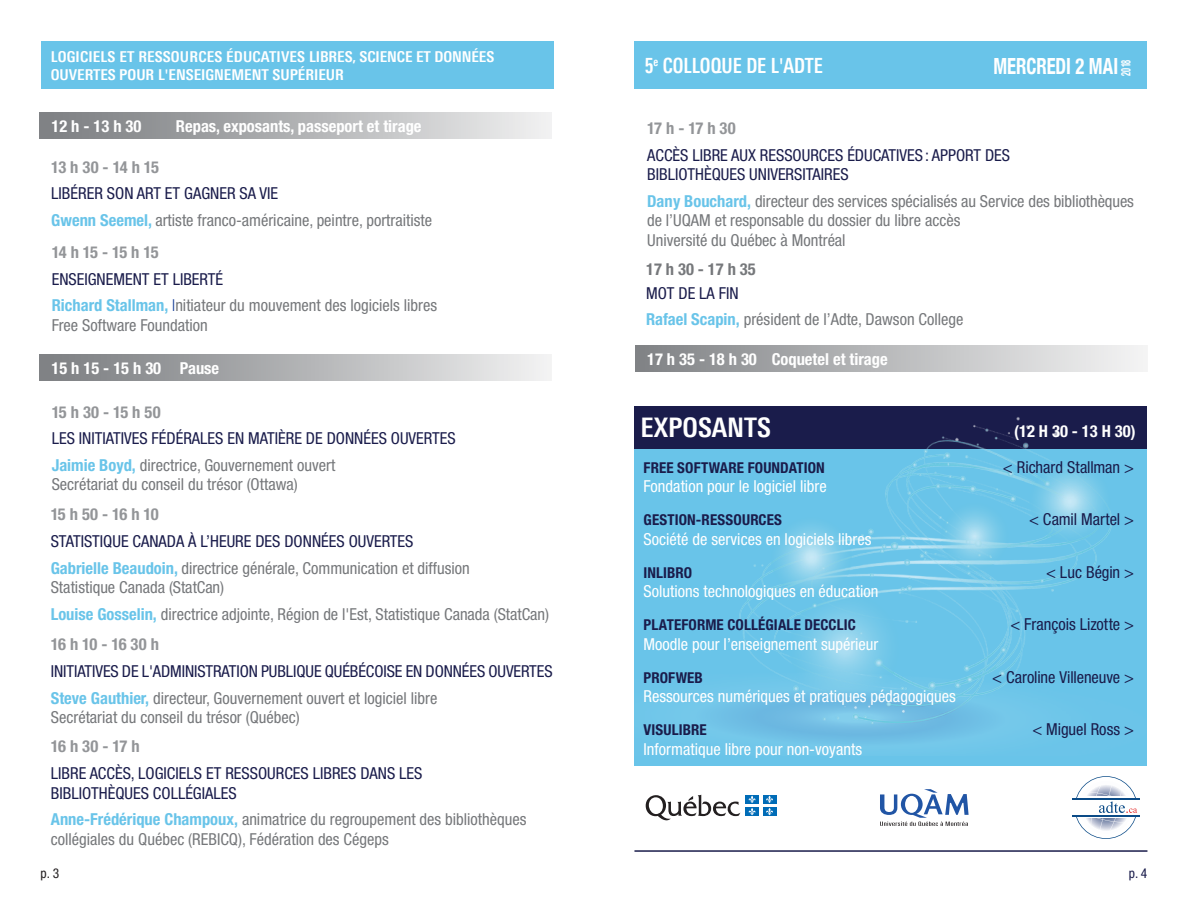
<style>
.page{position:relative;width:1188px;height:918px;background:#fff}
.page>*{position:absolute;margin:0;border:0;box-sizing:border-box;transform-origin:0 0}
.t1{font:700 condensed 27px "Univers Next Pro";color:#fff}
.t2{font:700 condensed 22.2px "Helvetica Neue";color:#fff;scale:.84 1}
.t3{font:700 condensed 21px "Univers Next Pro";color:#fff;scale:.89 1}
.t4{font:condensed 16.5px/19.5px "Helvetica Neue";color:#76787b}
.t5{font:condensed 16.5px/19.8px "Helvetica Neue";color:#1a1c4b}
.t6{font:condensed 16.5px "Helvetica Neue";color:#fff}
.t7{font:700 condensed 16.5px "Helvetica Neue";color:#fff}
.t8{font:700 condensed 16.5px "Helvetica Neue";letter-spacing:-.04em;color:#939598}
.t9{font:700 condensed 16.5px "Helvetica Neue";color:#76787b}
.t10{font:700 condensed 15px "Helvetica Neue";letter-spacing:.01em;color:#1a1c4b}
.t11{font:700 condensed 15px/18px "Univers Next Pro";color:#fff}
.t12{font:condensed 13.5px "Helvetica Neue";color:#231f20}
.t13{font:condensed 13.5px "Helvetica Neue";color:#1a1c4b}
.t14{font:700 condensed 13.05px "Helvetica Neue";color:#fff;scale:.63 1}
.s1{font-weight:700;color:#69c4e9}
.s2{font-weight:300;color:#1d449b}
</style>
<div class="page">
<div style="left:39px;top:354px;width:513px;height:27px;background:linear-gradient(to right,#787a7d,#efeff0)"></div>
<div style="left:39px;top:112px;width:513px;height:27px;background:linear-gradient(to right,#787a7d,#eee)"></div>
<div style="left:41px;top:41px;width:513px;height:48px;background:#69c4e9"></div>
<div style="left:634px;top:41px;width:513px;height:48px;background:#69c4e9"></div>
<div style="left:635px;top:345px;width:513px;height:27px;background:linear-gradient(to right,#808285,#f4f4f5)"></div>
<div style="left:634px;top:447px;width:513px;height:319px;background:#69c4e9"></div>
<svg style="left:646px;top:795px;width:94px;height:26px"></svg>
<div style="left:745px;top:795px;width:14px;height:8px;background:#006cb7"></div>
<div style="left:763px;top:795px;width:13px;height:8px;background:#006cb7"></div>
<div style="left:745px;top:807px;width:14px;height:9px;background:#006cb7"></div>
<svg style="left:748px;top:796px;width:8px;height:19px"></svg>
<div style="left:763px;top:807px;width:13px;height:9px;background:#006cb7"></div>
<svg style="left:766px;top:796px;width:7px;height:19px"></svg>
<svg style="left:880px;top:789px;width:89px;height:37px"></svg>
<hr style="left:1072px;top:798px;width:68px;height:1px;background:#0b4b87">
<hr style="left:1072px;top:816px;width:68px;height:1px;background:#0b4b87">
<svg style="left:1075px;top:776px;width:62px;height:63px"></svg>
<hr style="left:634px;top:850px;width:513px;height:2px;background:#1a1c4b">
<img style="left:634px;top:406px;width:513px;height:343px">
<p class="t11" style="left:51px;top:47px;width:445px">LOGICIELS ET RESSOURCES ÉDUCATIVES LIBRES, SCIENCE ET DONNÉES<br>OUVERTES POUR L'ENSEIGNEMENT SUPÉRIEUR</p>
<p class="t7" style="left:51px;top:116px;width:91px">12 h - 13 h 30</p>
<p class="t7" style="left:176px;top:116px;width:247px">Repas, exposants, passeport et tirage</p>
<p class="t8" style="left:51px;top:157px;width:109px">13 h 30 - 14 h 15</p>
<p class="t5" style="left:51px;top:184px;width:228px">LIBÉRER SON ART ET GAGNER SA VIE</p>
<p class="t4" style="left:51px;top:210px;width:382px"><span class="s1">Gwenn Seemel,</span> artiste franco-américaine, peintre, portraitiste</p>
<p class="t8" style="left:52px;top:242px;width:108px">14 h 15 - 15 h 15</p>
<p class="t5" style="left:52px;top:269px;width:173px">ENSEIGNEMENT ET LIBERTÉ</p>
<p class="t4" style="left:52px;top:296px;width:387px"><span class="s1">Richard Stallman,</span> <span class="s2">I</span>nitiateur du mouvement des logiciels libres<br>Free Software Foundation</p>
<p class="t7" style="left:51px;top:358px;width:169px">15 h 15 - 15 h 30 Pause</p>
<p class="t8" style="left:52px;top:402px;width:110px">15 h 30 - 15 h 50</p>
<p class="t5" style="left:52px;top:429px;width:405px">LES INITIATIVES FÉDÉRALES EN MATIÈRE DE DONNÉES OUVERTES</p>
<p class="t4" style="left:52px;top:455px;width:285px"><span class="s1">Jaimie Boyd,</span> directrice, Gouvernement ouvert<br>Secrétariat du conseil du trésor (Ottawa)</p>
<p class="t8" style="left:51px;top:505px;width:110px">15 h 50 - 16 h 10</p>
<p class="t5" style="left:51px;top:531px;width:364px">STATISTIQUE CANADA À L’HEURE DES DONNÉES OUVERTES</p>
<p class="t4" style="left:51px;top:558px;width:421px"><span class="s1">Gabrielle Beaudoin,</span> directrice générale, Communication et diffusion<br>Statistique Canada (StatCan)</p>
<p class="t4" style="left:51px;top:604px;width:500px"><span class="s1">Louise Gosselin,</span> directrice adjointe, Région de l'Est, Statistique Canada (StatCan)</p>
<p class="t8" style="left:51px;top:634px;width:110px">16 h 10 - 16 30 h</p>
<p class="t5" style="left:51px;top:661px;width:503px">INITIATIVES DE L'ADMINISTRATION PUBLIQUE QUÉBÉCOISE EN DONNÉES OUVERTES</p>
<p class="t4" style="left:51px;top:688px;width:388px"><span class="s1">Steve Gauthier,</span> directeur, Gouvernement ouvert et logiciel libre<br>Secrétariat du conseil du trésor (Québec)</p>
<p class="t8" style="left:51px;top:736px;width:90px">16 h 30 - 17 h</p>
<p class="t5" style="left:51px;top:763px;width:373px">LIBRE ACCÈS, LOGICIELS ET RESSOURCES LIBRES DANS LES<br>BIBLIOTHÈQUES COLLÉGIALES</p>
<p class="t4" style="left:51px;top:810px;width:477px"><span class="s1">Anne-Frédérique Champoux,</span> animatrice du regroupement des bibliothèques collégiales du Québec (REBICQ), Fédération des Cégeps</p>
<p class="t12" style="left:40px;top:865px;width:20px">p. 3</p>
<p class="t3" style="left:645px;top:53px;width:202px">5<sup>e</sup> COLLOQUE DE L'ADTE</p>
<p class="t2" style="left:993px;top:48px;width:150px">MERCREDI 2 MAI</p>
<p class="t14" style="left:1115px;top:76px;width:27px;rotate:-90deg">2018</p>
<p class="t8" style="left:647px;top:118px;width:90px">17 h - 17 h 30</p>
<p class="t5" style="left:647px;top:145px;width:364px">ACCÈS LIBRE AUX RESSOURCES ÉDUCATIVES: APPORT DES<br>BIBLIOTHÈQUES UNIVERSITAIRES</p>
<p class="t4" style="left:647px;top:191px;width:488px"><span class="s1">Dany Bouchard,</span> directeur des services spécialisés au Service des bibliothèques de l’UQAM et responsable du dossier du libre accès<br>Université du Québec à Montréal</p>
<p class="t9" style="left:646px;top:259px;width:111px">17 h 30 - 17 h 35</p>
<p class="t5" style="left:646px;top:283px;width:94px">MOT DE LA FIN</p>
<p class="t4" style="left:646px;top:310px;width:319px"><span class="s1">Rafael Scapin,</span> président de l’Adte, Dawson College</p>
<p class="t7" style="left:647px;top:349px;width:242px">17 h 35 - 18 h 30 Coquetel et tirage</p>
<p class="t1" style="left:641px;top:411px;width:132px">EXPOSANTS</p>
<p class="t7" style="left:1014px;top:421px;width:123px">(12 H 30 - 13 H 30)</p>
<p class="t10" style="left:644px;top:458px;width:183px">FREE SOFTWARE FOUNDATION</p>
<p class="t5" style="left:1003px;top:457px;width:133px">&lt; Richard Stallman &gt;</p>
<p class="t6" style="left:644px;top:477px;width:185px">Fondation pour le logiciel libre</p>
<p class="t10" style="left:644px;top:511px;width:140px">GESTION-RESSOURCES</p>
<p class="t5" style="left:1029px;top:510px;width:107px">&lt; Camil Martel &gt;</p>
<p class="t6" style="left:644px;top:529px;width:229px">Société de services en logiciels libres</p>
<p class="t10" style="left:644px;top:563px;width:50px">INLIBRO</p>
<p class="t5" style="left:1046px;top:562px;width:90px">&lt; Luc Bégin &gt;</p>
<p class="t6" style="left:644px;top:582px;width:236px">Solutions technologiques en éducation</p>
<p class="t10" style="left:644px;top:616px;width:214px">PLATEFORME COLLÉGIALE DECCLIC</p>
<p class="t5" style="left:1010px;top:615px;width:125px">&lt; François Lizotte &gt;</p>
<p class="t6" style="left:644px;top:634px;width:236px">Moodle pour l’enseignement supérieur</p>
<p class="t10" style="left:644px;top:668px;width:61px">PROFWEB</p>
<p class="t5" style="left:992px;top:667px;width:143px">&lt; Caroline Villeneuve &gt;</p>
<p class="t6" style="left:644px;top:687px;width:314px">Ressources numériques et pratiques pédagogiques</p>
<p class="t10" style="left:644px;top:721px;width:65px">VISULIBRE</p>
<p class="t5" style="left:1032px;top:720px;width:103px">&lt; Miguel Ross &gt;</p>
<p class="t6" style="left:644px;top:739px;width:220px">Informatique libre pour non-voyants</p>
<p class="t13" style="left:1129px;top:865px;width:20px">p. 4</p>
</div>
